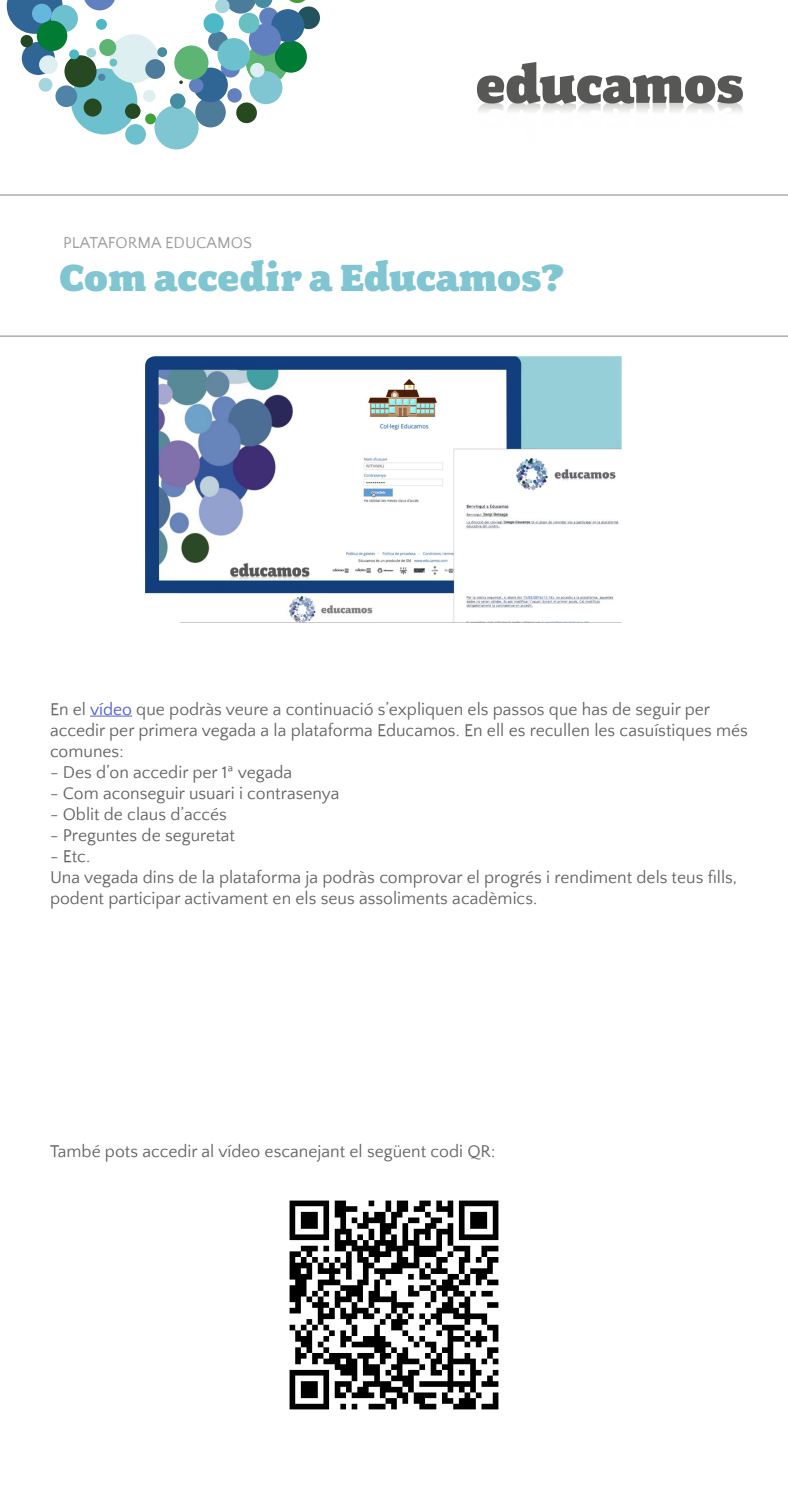
<style>
.page{position:relative;width:788px;height:1500px;background:#fff}
.page>*{position:absolute;margin:0;border:0;box-sizing:border-box;transform-origin:0 0}
.t1{font:900 42.5px "Fairplex Wide";color:#80c6d2}
.t2{font:17.5px/21px "Quattrocento Sans";color:#646464}
.t3{font:16.25px "Quattrocento Sans";color:#9d9d9c}
.s1{color:#4f5cd6}
</style>
<div class="page">
<div style="left:22px;top:42px;width:33px;height:33px;background:#306696;border-radius:50%"></div>
<div style="left:71px;top:68px;width:66px;height:66px;background:#6dc0cd;border-radius:50%"></div>
<div style="left:246px;top:42px;width:42px;height:42px;background:#5db573;border-radius:50%"></div>
<svg style="left:7px;top:0;width:56px;height:34px"></svg>
<div style="left:259px;top:7px;width:19px;height:20px;background:#6180bf;border-radius:50%"></div>
<div style="left:221px;top:58px;width:19px;height:20px;background:#6180bf;border-radius:50%"></div>
<div style="left:32px;top:4px;width:20px;height:19px;background:#66b7e0;border-radius:50%"></div>
<div style="left:154px;top:105px;width:45px;height:44px;background:#80c6d2;border-radius:50%"></div>
<div style="left:39px;top:55px;width:19px;height:19px;background:#deeff2;border-radius:50%"></div>
<div style="left:110px;top:34px;width:48px;height:49px;background:#deeff2;border-radius:50%"></div>
<svg style="left:84px;top:0;width:31px;height:10px"></svg>
<div style="left:86px;top:48px;width:10px;height:10px;background:#a5d6de;border-radius:50%"></div>
<div style="left:39px;top:78px;width:13px;height:14px;background:#a5d6de;border-radius:50%"></div>
<div style="left:51px;top:5px;width:27px;height:27px;background:#6dc0cd;border-radius:50%"></div>
<div style="left:64px;top:55px;width:33px;height:32px;background:#264921;border-radius:50%"></div>
<div style="left:125px;top:124px;width:21px;height:21px;background:#6dc0cd;border-radius:50%"></div>
<div style="left:96px;top:19px;width:11px;height:11px;background:#4db8c6;border-radius:50%"></div>
<div style="left:69px;top:49px;width:10px;height:10px;background:#4db8c6;border-radius:50%"></div>
<div style="left:21px;top:35px;width:12px;height:12px;background:#244821;border-radius:50%"></div>
<div style="left:98px;top:74px;width:7px;height:7px;background:#5083a8;border-radius:50%"></div>
<div style="left:109px;top:59px;width:8px;height:7px;background:#67c1c2;border-radius:50%"></div>
<div style="left:55px;top:85px;width:22px;height:22px;background:#5083a8;border-radius:50%"></div>
<div style="left:84px;top:99px;width:18px;height:18px;background:#264921;border-radius:50%"></div>
<div style="left:125px;top:103px;width:15px;height:16px;background:#264921;border-radius:50%"></div>
<div style="left:236px;top:102px;width:21px;height:21px;background:#264921;border-radius:50%"></div>
<div style="left:143px;top:90px;width:12px;height:12px;background:#deeff2;border-radius:50%"></div>
<div style="left:297px;top:6px;width:23px;height:23px;background:#23535d;border-radius:50%"></div>
<svg style="left:179px;top:80px;width:4px;height:4px"></svg>
<div style="left:170px;top:93px;width:15px;height:16px;background:#468da2;border-radius:50%"></div>
<div style="left:157px;top:47px;width:10px;height:10px;background:#468da2;border-radius:50%"></div>
<div style="left:145px;top:113px;width:11px;height:11px;background:#40a136;border-radius:50%"></div>
<div style="left:195px;top:97px;width:31px;height:30px;background:#4d7b9a;border-radius:50%"></div>
<div style="left:145px;top:59px;width:20px;height:20px;background:#4d7b9a;border-radius:50%"></div>
<div style="left:208px;top:31px;width:20px;height:20px;background:#4d7b9a;border-radius:50%"></div>
<div style="left:37px;top:21px;width:30px;height:30px;background:#007c34;border-radius:50%"></div>
<div style="left:193px;top:68px;width:35px;height:34px;background:#306696;border-radius:50%"></div>
<div style="left:227px;top:88px;width:15px;height:15px;background:#6180bf;border-radius:50%"></div>
<div style="left:249px;top:71px;width:33px;height:33px;background:#80c6d2;border-radius:50%"></div>
<div style="left:189px;top:78px;width:14px;height:15px;background:#6180bf;border-radius:50%"></div>
<div style="left:250px;top:63px;width:14px;height:14px;background:#deeff2;border-radius:50%"></div>
<div style="left:275px;top:41px;width:32px;height:32px;background:#007c34;border-radius:50%"></div>
<div style="left:271px;top:9px;width:33px;height:33px;background:#306696;border-radius:50%"></div>
<div style="left:249px;top:24px;width:32px;height:32px;background:#6180bf;border-radius:50%"></div>
<svg style="left:215px;top:0;width:57px;height:14px"></svg>
<div style="left:239px;top:13px;width:20px;height:20px;background:#67c1c2;border-radius:50%"></div>
<div style="left:217px;top:38px;width:33px;height:33px;background:#6dc0cd;border-radius:50%"></div>
<div style="left:174px;top:46px;width:34px;height:34px;background:#5db573;border-radius:50%"></div>
<div style="left:99px;top:39px;width:17px;height:17px;background:#5db573;border-radius:50%"></div>
<div style="left:203px;top:13px;width:21px;height:20px;background:#4db8c6;border-radius:50%"></div>
<svg style="left:289px;top:0;width:16px;height:3px"></svg>
<svg style="left:477px;top:62px;width:266px;height:50px"></svg>
<hr style="left:90px;top:716px;width:42px;height:1px;background:#4f5cd6">
<hr style="left:0;top:194px;width:788px;height:2px;background:#9d9d9c">
<hr style="left:0;top:336px;width:788px;height:1px;background:#9d9d9c">
<img style="left:145px;top:356px;width:476px;height:267px">
<img style="left:289px;top:1200px;width:210px;height:210px">
<p class="t3" style="left:63px;top:235px;width:190px">PLATAFORMA EDUCAMOS</p>
<h1 class="t1" style="left:59px;top:253px;width:506px">Com accedir a Educamos?</h1>
<p class="t2" style="left:50px;top:699px;width:699px">En el <span class="s1">vídeo</span> que podràs veure a continuació s’expliquen els passos que has de seguir per accedir per primera vegada a la plataforma Educamos. En ell es recullen les casuístiques més comunes:</p>
<p class="t2" style="left:50px;top:762px;width:244px">- Des d’on accedir per 1ª vegada</p>
<p class="t2" style="left:50px;top:783px;width:291px">- Com aconseguir usuari i contrasenya</p>
<p class="t2" style="left:50px;top:804px;width:178px">- Oblit de claus d’accés</p>
<p class="t2" style="left:50px;top:825px;width:186px">- Preguntes de seguretat</p>
<p class="t2" style="left:50px;top:846px;width:688px">- Etc.<br>Una vegada dins de la plataforma ja podràs comprovar el progrés i rendiment dels teus fills, podent participar activament en els seus assoliments acadèmics.</p>
<p class="t2" style="left:50px;top:1142px;width:446px">També pots accedir al vídeo escanejant el següent codi QR:</p>
</div>
